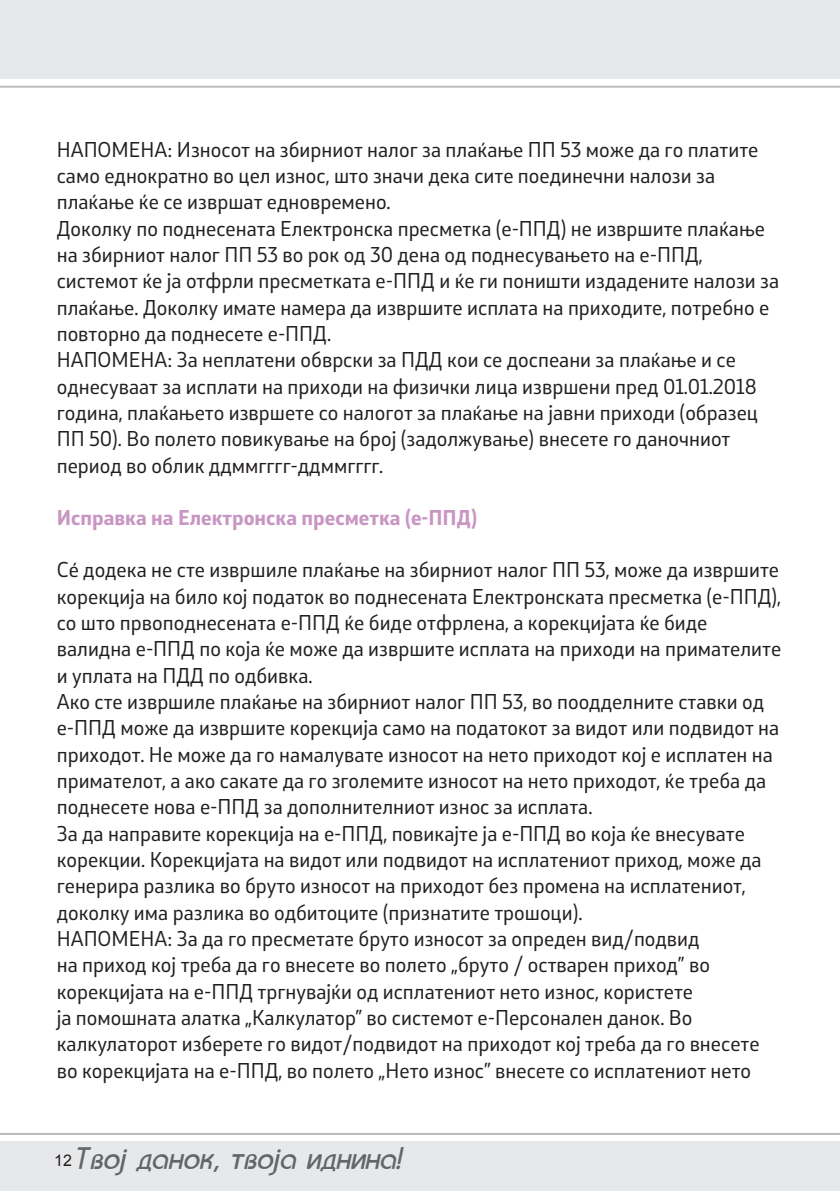
<style>
.page{position:relative;width:840px;height:1191px;background:#fff}
.page>*{position:absolute;margin:0;border:0;box-sizing:border-box;transform-origin:0 0}
.t1{font:italic 34px "C Bahamas";color:#636566}
.t2{font:20px/26.4px "Stobi Sans";color:#231f20}
.t3{font:700 20px "Stobi Sans";color:#c996c3}
.s1{font-family:"Arial";font-style:normal;font-size:16px;color:#231f20}
</style>
<div class="page">
<div style="left:0;top:1141px;width:839px;height:50px;background:#e7e8e9"></div>
<div style="left:0;top:0;width:839px;height:79px;background:#e7e8e9"></div>
<hr style="left:0;top:86px;width:839px;height:2px;background:#bcbdbe">
<hr style="left:0;top:1133px;width:839px;height:2px;background:#bcbdbe">
<p class="t2" style="left:57px;top:136px;width:723px">НАПОМЕНА: Износот на збирниот налог за плаќање ПП 53 може да го платите само еднократно во цел износ, што значи дека сите поединечни налози за плаќање ќе се извршат едновремено.<br>Доколку по поднесената Електронска пресметка (е-ППД) не извршите плаќање на збирниот налог ПП 53 во рок од 30 дена од поднесувањето на е-ППД, системот ќе ја отфрли пресметката е-ППД и ќе ги поништи издадените налози за плаќање. Доколку имате намера да извршите исплата на приходите, потребно е повторно да поднесете е-ППД.<br>НАПОМЕНА: За неплатени обврски за ПДД кои се доспеани за плаќање и се однесуваат за исплати на приходи на физички лица извршени пред 01.01.2018 година, плаќањето извршете со налогот за плаќање на јавни приходи (образец ПП 50). Во полето повикување на број (задолжување) внесете го даночниот период во облик ддммгггг-ддммгггг.</p>
<p class="t3" style="left:57px;top:504px;width:421px">Исправка на Електронска пресметка (е-ППД)</p>
<p class="t2" style="left:57px;top:556px;width:725px">Сé додека не сте извршиле плаќање на збирниот налог ПП 53, може да извршите корекција на било кој податок во поднесената Електронската пресметка (е-ППД), со што првоподнесената е-ППД ќе биде отфрлена, а корекцијата ќе биде валидна е-ППД по која ќе може да извршите исплата на приходи на примателите и уплата на ПДД по одбивка.<br>Ако сте извршиле плаќање на збирниот налог ПП 53, во поодделните ставки од е-ППД може да извршите корекција само на податокот за видот или подвидот на приходот. Не може да го намалувате износот на нето приходот кој е исплатен на примателот, а ако сакате да го зголемите износот на нето приходот, ќе треба да поднесете нова е-ППД за дополнителниот износ за исплата.<br>За да направите корекција на е-ППД, повикајте ја е-ППД во која ќе внесувате корекции. Корекцијата на видот или подвидот на исплатениот приход, може да генерира разлика во бруто износот на приходот без промена на исплатениот, доколку има разлика во одбитоците (признатите трошоци).<br>НАПОМЕНА: За да го пресметате бруто износот за опреден вид/подвид<br>на приход кој треба да го внесете во полето „бруто / остварен приход” во корекцијата на е-ППД тргнувајќи од исплатениот нето износ, користете<br>ја помошната алатка „Калкулатор” во системот е-Персонален данок. Во калкулаторот изберете го видот/подвидот на приходот кој треба да го внесете во корекцијата на е-ППД, во полето „Нето износ” внесете со исплатениот нето</p>
<h1 class="t1" style="left:54px;top:1145px;width:351px"><span class="s1">12</span>Tvoj danok, tvoja idnina!</h1>
</div>
